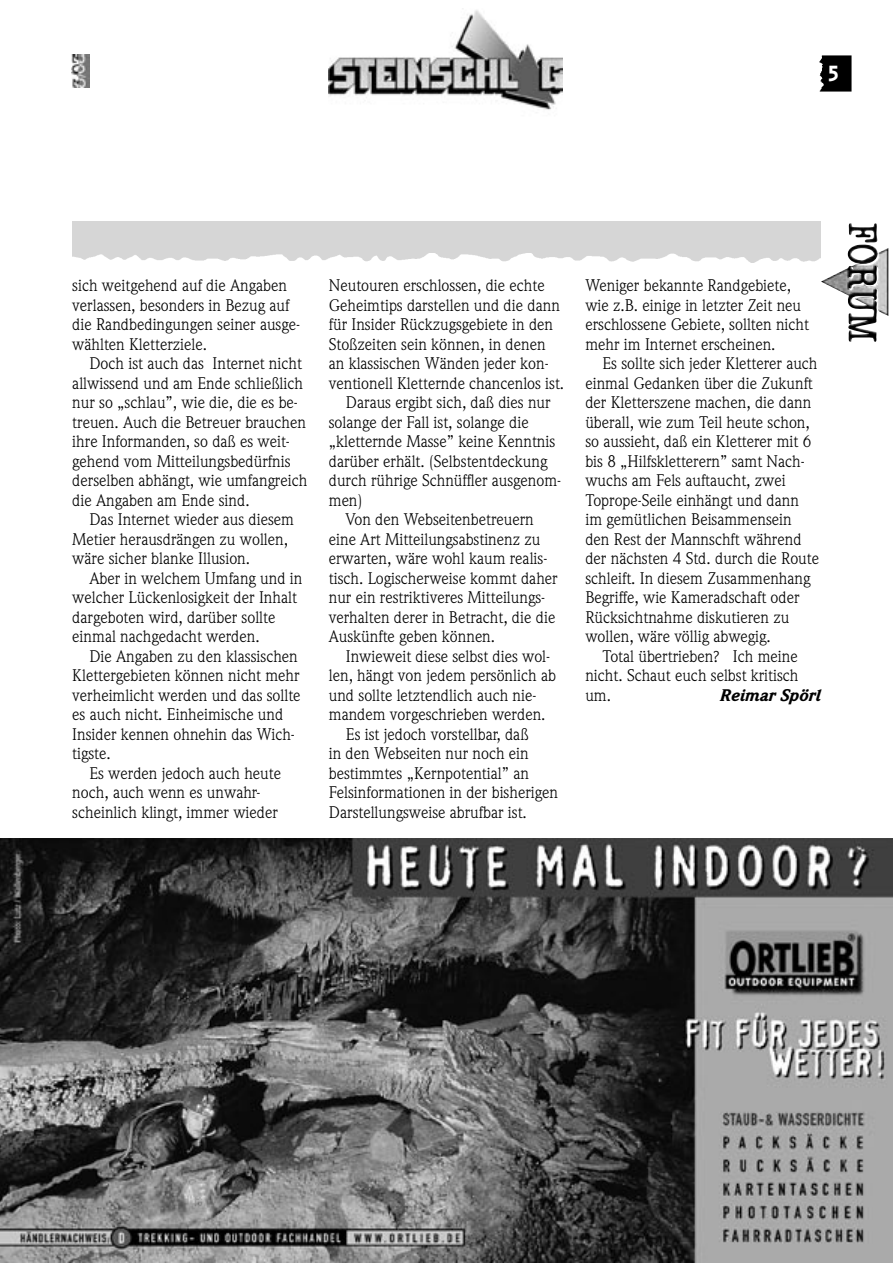
<style>
.page{position:relative;width:893px;height:1263px;background:#fff}
.page>*{position:absolute;margin:0;border:0;box-sizing:border-box;transform-origin:0 0}
.t1{font:25.5px "Triplex Bold Lining";color:#fff}
.Fließtext{font:16.5px/19.5px "Weidemann";color:#000}
.Fließtext-2{font:italic 900 16.5px "Weidemann";color:#000}
</style>
<div class="page">
<img style="left:329px;top:8px;width:234px;height:102px">
<img style="left:820px;top:56px;width:31px;height:35px">
<img style="left:71px;top:54px;width:19px;height:34px">
<img style="left:72px;top:253px;width:749px;height:10px">
<div style="left:72px;top:221px;width:749px;height:32px;background:#d6d6d6"></div>
<img style="left:0;top:838px;width:893px;height:425px">
<img style="left:821px;top:223px;width:68px;height:119px">
<h1 class="t1" style="left:827px;top:59px;width:13px">5</h1>
<p class="Fließtext" style="left:72px;top:276px;width:229px">sich weitgehend auf die Angaben verlassen, besonders in Bezug auf die Randbedingungen seiner ausge&shy;wählten Kletterziele.</p>
<p class="Fließtext" style="left:72px;top:354px;width:237px;text-indent:17px">Doch ist auch das Internet nicht allwissend und am Ende schließlich nur so „schlau”, wie die, die es be&shy;treuen. Auch die Betreuer brauchen ihre Informanden, so daß es weit&shy;gehend vom Mitteilungsbedürfnis derselben abhängt, wie umfangreich die Angaben am Ende sind.</p>
<p class="Fließtext" style="left:72px;top:510px;width:223px;text-indent:17px">Das Internet wieder aus diesem<br>Metier herausdrängen zu wollen, wäre sicher blanke Illusion.</p>
<p class="Fließtext" style="left:72px;top:568px;width:232px;text-indent:17px">Aber in welchem Umfang und in welcher Lückenlosigkeit der Inhalt dargeboten wird, darüber sollte einmal nachgedacht werden.</p>
<p class="Fließtext" style="left:72px;top:646px;width:230px;text-indent:17px">Die Angaben zu den klassischen<br>Klettergebieten können nicht mehr verheimlicht werden und das sollte es auch nicht. Einheimische und<br>Insider kennen ohnehin das Wich&shy;tigste.</p>
<p class="Fließtext" style="left:72px;top:763px;width:210px;text-indent:17px">Es werden jedoch auch heute noch, auch wenn es unwahr&shy;scheinlich klingt, immer wieder</p>
<p class="Fließtext" style="left:329px;top:276px;width:237px">Neutouren erschlossen, die echte Geheimtips darstellen und die dann für Insider Rückzugsgebiete in den Stoßzeiten sein können, in denen an klassischen Wänden jeder kon&shy;ventionell Kletternde chancenlos ist.</p>
<p class="Fließtext" style="left:329px;top:393px;width:234px;text-indent:17px">Daraus ergibt sich, daß dies nur solange der Fall ist, solange die „kletternde Masse” keine Kenntnis darüber erhält. (Selbstentdeckung durch rührige Schnüffler ausgenom&shy;men)</p>
<p class="Fließtext" style="left:329px;top:510px;width:230px;text-indent:17px">Von den Webseitenbetreuern eine Art Mitteilungsabstinenz zu erwarten, wäre wohl kaum realis&shy;tisch. Logischerweise kommt daher nur ein restriktiveres Mitteilungs&shy;verhalten derer in Betracht, die die<br>Auskünfte geben können.</p>
<p class="Fließtext" style="left:329px;top:646px;width:229px;text-indent:17px">Inwieweit diese selbst dies wol&shy;len, hängt von jedem persönlich ab und sollte letztendlich auch nie&shy;mandem vorgeschrieben werden.</p>
<p class="Fließtext" style="left:329px;top:724px;width:231px;text-indent:17px">Es ist jedoch vorstellbar, daß<br>in den Webseiten nur noch ein bestimmtes „Kernpotential” an<br>Felsinformationen in der bisherigen<br>Darstellungsweise abrufbar ist.</p>
<p class="Fließtext" style="left:585px;top:276px;width:225px">Weniger bekannte Randgebiete, wie z.B. einige in letzter Zeit neu erschlossene Gebiete, sollten nicht mehr im Internet erscheinen.</p>
<p class="Fließtext" style="left:585px;top:354px;width:235px;text-indent:17px">Es sollte sich jeder Kletterer auch einmal Gedanken über die Zukunft der Kletterszene machen, die dann überall, wie zum Teil heute schon, so aussieht, daß ein Kletterer mit 6 bis 8 „Hilfskletterern” samt Nach&shy;wuchs am Fels auftaucht, zwei Toprope-Seile einhängt und dann im gemütlichen Beisammensein den Rest der Mannschft während der nächsten 4 Std. durch die Route schleift. In diesem Zusammenhang Begriffe, wie Kameradschaft oder Rücksichtnahme diskutieren zu wollen, wäre völlig abwegig.</p>
<p class="Fließtext" style="left:585px;top:646px;width:215px;text-align:justify;text-indent:17px">Total übertrieben? Ich meine nicht. Schaut euch selbst kritisch um.</p>
<p class="Fließtext-2" style="left:719px;top:685px;width:102px">Reimar Spörl</p>
</div>
